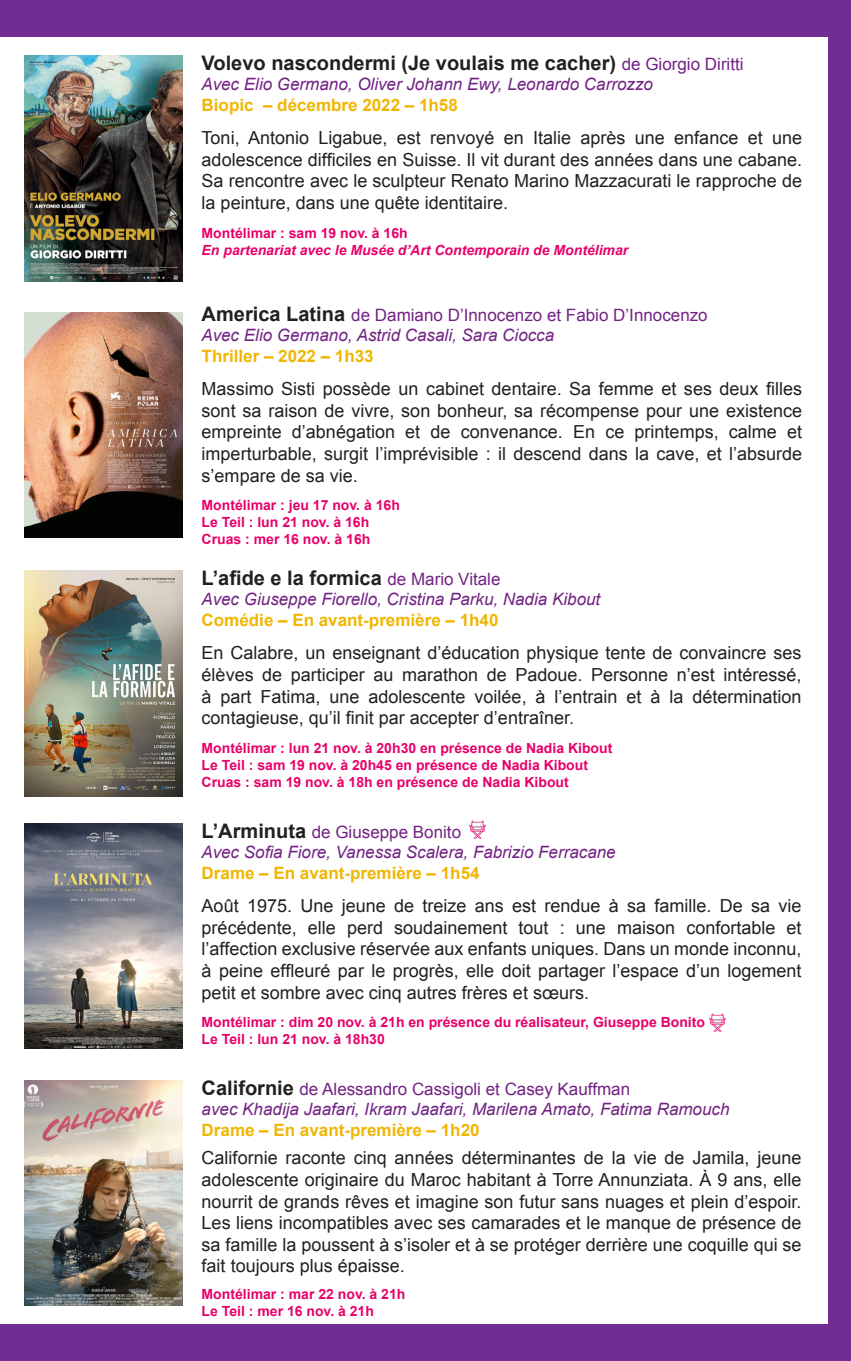
<style>
.page{position:relative;width:851px;height:1361px;background:#fff}
.page>*{position:absolute;margin:0;border:0;box-sizing:border-box;transform-origin:0 0}
.t1{font:700 20px "Arial";color:#231f20}
.t2{font:18px/21.6px "Arial";color:#231f20;text-align:justify}
.t3{font:italic 17px "Arial";color:#722283}
.t4{font:700 17px "Arial";color:#f0b603}
.t5{font:17px "Arial";color:#722283}
.t6{font:700 14px "Arial";color:#e8006a}
.t7{font:italic 700 14px "Arial";color:#e8006a}
.s1{font-weight:400;font-size:17px;color:#722283}
.s2{font-weight:700;font-size:20px;color:#231f20}
</style>
<div class="page">
<div style="left:828px;top:3px;width:22px;height:1358px;background:#722d92"></div>
<div style="left:0;top:0;width:850px;height:37px;background:#722d92"></div>
<div style="left:0;top:1324px;width:850px;height:37px;background:#722d92"></div>
<img style="left:25px;top:823px;width:158px;height:226px">
<img style="left:25px;top:312px;width:158px;height:226px">
<img style="left:25px;top:570px;width:158px;height:226px">
<img style="left:25px;top:55px;width:158px;height:226px">
<img style="left:25px;top:1080px;width:158px;height:226px">
<img style="left:469px;top:820px;width:17px;height:18px">
<img style="left:709px;top:1013px;width:17px;height:18px">
<p class="t1" style="left:201px;top:50px;width:543px">Volevo nascondermi (Je voulais me cacher) <span class="s1">de Giorgio Diritti</span></p>
<p class="t3" style="left:201px;top:73px;width:453px">Avec Elio Germano, Oliver Johann Ewy, Leonardo Carrozzo</p>
<p class="t4" style="left:201px;top:93px;width:258px">Biopic – décembre 2022 – 1h58</p>
<p class="t2" style="left:201px;top:127px;width:602px">Toni, Antonio Ligabue, est renvoyé en Italie après une enfance et une adolescence difficiles en Suisse. Il vit durant des années dans une cabane.<br>Sa rencontre avec le sculpteur Renato Marino Mazzacurati le rapproche de la peinture, dans une quête identitaire.</p>
<p class="t6" style="left:201px;top:224px;width:207px">Montélimar : sam 19 nov. à 16h</p>
<p class="t7" style="left:201px;top:241px;width:428px">En partenariat avec le Musée d’Art Contemporain de Montélimar</p>
<p class="t5" style="left:201px;top:304px;width:507px"><span class="s2">America Latina</span> de Damiano D’Innocenzo et Fabio D’Innocenzo</p>
<p class="t3" style="left:201px;top:324px;width:354px">Avec Elio Germano, Astrid Casali, Sara Ciocca</p>
<p class="t4" style="left:201px;top:344px;width:173px">Thriller – 2022 – 1h33</p>
<p class="t2" style="left:201px;top:378px;width:602px">Massimo Sisti possède un cabinet dentaire. Sa femme et ses deux filles sont sa raison de vivre, son bonheur, sa récompense pour une existence empreinte d’abnégation et de convenance. En ce printemps, calme et imperturbable, surgit l’imprévisible : il descend dans la cave, et l’absurde s’empare de sa vie.</p>
<p class="t6" style="left:201px;top:496px;width:200px">Montélimar : jeu 17 nov. à 16h</p>
<p class="t6" style="left:201px;top:513px;width:169px">Le Teil : lun 21 nov. à 16h</p>
<p class="t6" style="left:201px;top:530px;width:170px">Cruas : mer 16 nov. à 16h</p>
<p class="t1" style="left:201px;top:565px;width:300px">L’afide e la formica <span class="s1">de Mario Vitale</span></p>
<p class="t3" style="left:201px;top:588px;width:400px">Avec Giuseppe Fiorello, Cristina Parku, Nadia Kibout</p>
<p class="t4" style="left:201px;top:609px;width:298px">Comédie – En avant-première – 1h40</p>
<p class="t2" style="left:201px;top:642px;width:601px">En Calabre, un enseignant d’éducation physique tente de convaincre ses élèves de participer au marathon de Padoue. Personne n’est intéressé, à part Fatima, une adolescente voilée, à l’entrain et à la détermination contagieuse, qu’il finit par accepter d’entraîner.</p>
<p class="t6" style="left:201px;top:739px;width:412px">Montélimar : lun 21 nov. à 20h30 en présence de Nadia Kibout</p>
<p class="t6" style="left:201px;top:756px;width:388px">Le Teil : sam 19 nov. à 20h45 en présence de Nadia Kibout</p>
<p class="t6" style="left:201px;top:772px;width:368px">Cruas : sam 19 nov. à 18h en présence de Nadia Kibout</p>
<p class="t5" style="left:201px;top:820px;width:261px"><span class="s2">L’Arminuta</span> de Giuseppe Bonito</p>
<p class="t3" style="left:201px;top:841px;width:415px">Avec Sofia Fiore, Vanessa Scalera, Fabrizio Ferracane</p>
<p class="t4" style="left:201px;top:861px;width:279px">Drame – En avant-première – 1h54</p>
<p class="t2" style="left:201px;top:895px;width:601px">Août 1975. Une jeune de treize ans est rendue à sa famille. De sa vie précédente, elle perd soudainement tout : une maison confortable et l’affection exclusive réservée aux enfants uniques. Dans un monde inconnu, à peine effleuré par le progrès, elle doit partager l’espace d’un logement petit et sombre avec cinq autres frères et sœurs.</p>
<p class="t6" style="left:201px;top:1013px;width:505px">Montélimar : dim 20 nov. à 21h en présence du réalisateur, Giuseppe Bonito</p>
<p class="t6" style="left:201px;top:1030px;width:185px">Le Teil : lun 21 nov. à 18h30</p>
<p class="t5" style="left:201px;top:1077px;width:430px"><span class="s2">Californie</span> de Alessandro Cassigoli et Casey Kauffman</p>
<p class="t3" style="left:201px;top:1098px;width:529px">avec Khadija Jaafari, Ikram Jaafari, Marilena Amato, Fatima Ramouch</p>
<p class="t4" style="left:201px;top:1118px;width:279px">Drame – En avant-première – 1h20</p>
<p class="t2" style="left:201px;top:1147px;width:601px">Californie raconte cinq années déterminantes de la vie de Jamila, jeune adolescente originaire du Maroc habitant à Torre Annunziata. À 9 ans, elle nourrit de grands rêves et imagine son futur sans nuages et plein d’espoir.<br>Les liens incompatibles avec ses camarades et le manque de présence de sa famille la poussent à s’isoler et à se protéger derrière une coquille qui se fait toujours plus épaisse.</p>
<p class="t6" style="left:201px;top:1284px;width:205px">Montélimar : mar 22 nov. à 21h</p>
<p class="t6" style="left:201px;top:1301px;width:174px">Le Teil : mer 16 nov. à 21h</p>
</div>
